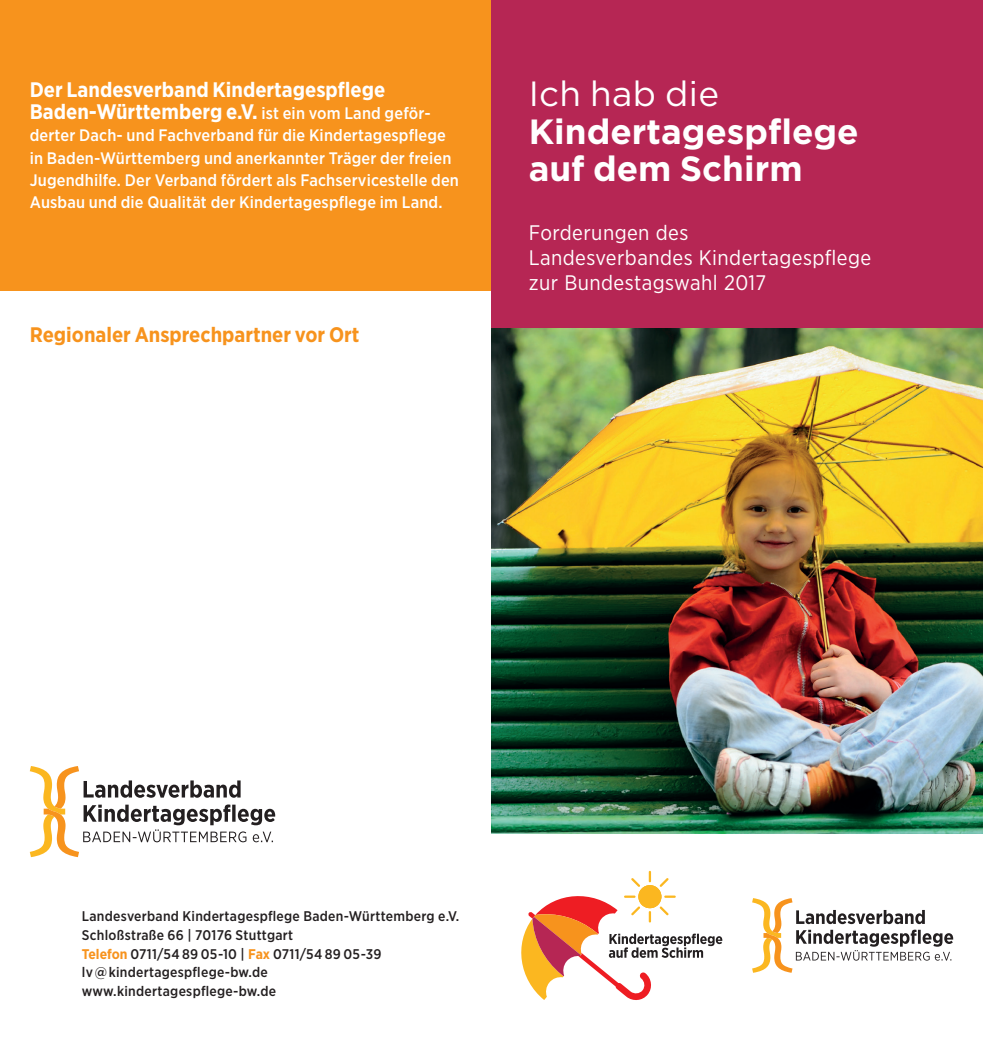
<style>
.page{position:relative;width:983px;height:1042px;background:#fff}
.page>*{position:absolute;margin:0;border:0;box-sizing:border-box;transform-origin:0 0}
.t1{font:700 35px/37.3px "Gotham";color:#fff}
.t2{font:35px "Gotham";letter-spacing:.01em;color:#fff}
.t3{font:700 21px/22.4px "Gotham Narrow";color:#fff}
.t4{font:21px/24.8px "Gotham Narrow";letter-spacing:.02em;color:#fff}
.t5{font:700 21px "Gotham Narrow";color:#f7931d}
.t6{font:500 16.62px/22.4px "Gotham Narrow";letter-spacing:.01em;color:#fff}
.t7{font:500 14px/18.6px "Gotham Narrow";letter-spacing:.02em;color:#231f20}
.s1{font-weight:500;font-size:16.62px}
.s2{font-weight:700;color:#f7931d}
</style>
<div class="page">
<img style="left:491px;top:327px;width:491px;height:506px">
<svg style="left:752px;top:898px;width:200px;height:75px"></svg>
<svg style="left:521px;top:871px;width:201px;height:129px"></svg>
<div style="left:0;top:0;width:491px;height:290px;background:#f7931d"></div>
<svg style="left:30px;top:766px;width:245px;height:91px"></svg>
<div style="left:491px;top:0;width:491px;height:327px;background:#b62654"></div>
<p class="t3" style="left:30px;top:78px;width:402px">Der Landesverband Kindertagespflege<br>Baden-Württemberg e.V. <span class="s1">ist ein vom Land geför-</span></p>
<p class="t6" style="left:30px;top:124px;width:430px">derter Dach- und Fachverband für die Kindertagespflege in Baden-Württemberg und anerkannter Träger der freien Jugendhilfe. Der Verband fördert als Fachservicestelle den Ausbau und die Qualität der Kindertagespflege im Land.</p>
<p class="t5" style="left:30px;top:321px;width:331px">Regionaler Ansprechpartner vor Ort</p>
<h1 class="t2" style="left:528px;top:72px;width:192px">Ich hab die</h1>
<h1 class="t1" style="left:528px;top:112px;width:331px">Kindertagespflege auf dem Schirm</h1>
<p class="t4" style="left:528px;top:220px;width:344px">Forderungen des<br>Landesverbandes Kindertagespflege zur Bundestagswahl 2017</p>
<p class="t7" style="left:82px;top:907px;width:379px">Landesverband Kindertagespflege Baden-Württemberg e.V.<br>Schloßstraße 66 | 70176 Stuttgart<br><span class="s2">Telefon</span> 0711/54 89 05-10 | <span class="s2">Fax</span> 0711/54 89 05-39 lv@kindertagespflege-bw.de www.kindertagespflege-bw.de</p>
</div>
